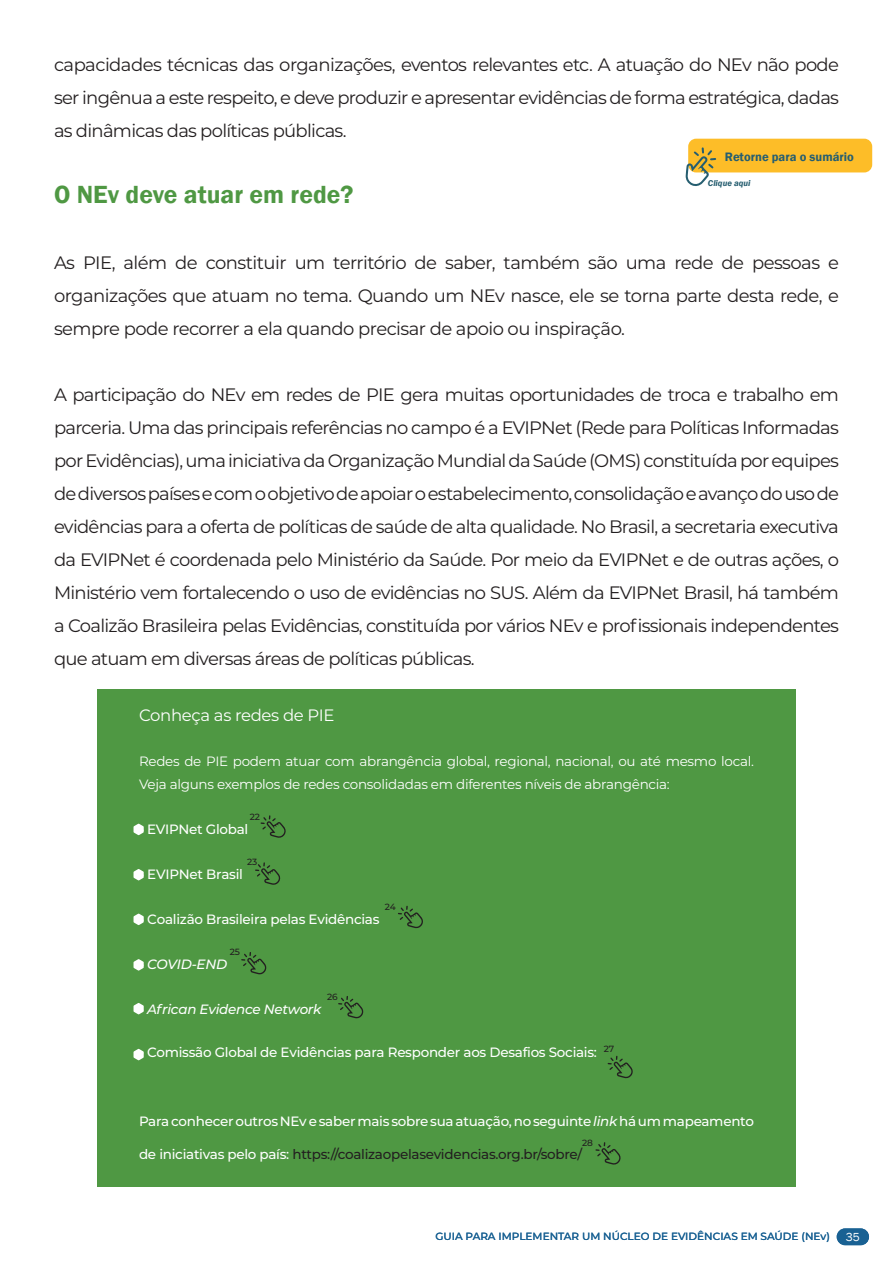
<style>
.page{position:relative;width:893px;height:1263px;background:#fff}
.page>*{position:absolute;margin:0;border:0;box-sizing:border-box;transform-origin:0 0}
.t1{font:600 25.5px "Franklin Gothic";color:#4f9843}
.t2{font:18px/33px "Montserrat";letter-spacing:-.04em;color:#231f20;text-align:justify}
.t3{font:16.5px "Montserrat";letter-spacing:-.02em;color:#fff}
.t4{font:500 13.5px "Montserrat";letter-spacing:-.02em;color:#fff}
.t5{font:13.5px/22.5px "Montserrat";letter-spacing:-.02em;color:#fff}
.t6{font:500 13.5px "Montserrat";letter-spacing:-.02em;color:#231f20}
.t7{font:italic 500 13.5px "Montserrat";letter-spacing:-.02em;color:#fff}
.t8{font:600 12.6px "Franklin Gothic";color:#265e70}
.t9{font:12px "Franklin Gothic";color:#fff}
.t10{font:500 10.5px "Montserrat";color:#196193}
.t11{font:500 9px "Montserrat";letter-spacing:-.02em;color:#231f20}
.t12{font:italic 600 8.7px "Franklin Gothic";color:#265e70}
.s1{font-style:normal}
.s2{font-style:italic}
.s3{color:#fff}
.s4{font-family:"Montserrat";font-weight:500}
</style>
<div class="page">
<div style="left:97px;top:689px;width:699px;height:497px;background:#4f9843"></div>
<svg style="left:261px;top:815px;width:25px;height:23px"></svg>
<svg style="left:255px;top:862px;width:26px;height:23px"></svg>
<svg style="left:398px;top:906px;width:25px;height:23px"></svg>
<svg style="left:338px;top:996px;width:26px;height:23px"></svg>
<svg style="left:595px;top:1142px;width:26px;height:23px"></svg>
<div style="left:837px;top:1228px;width:32px;height:17px;background:#196193;border-radius:8px"></div>
<svg style="left:134px;top:824px;width:10px;height:11px"></svg>
<svg style="left:134px;top:869px;width:10px;height:11px"></svg>
<svg style="left:134px;top:913px;width:10px;height:12px"></svg>
<svg style="left:134px;top:959px;width:10px;height:11px"></svg>
<svg style="left:134px;top:1003px;width:10px;height:11px"></svg>
<svg style="left:134px;top:1049px;width:10px;height:11px"></svg>
<div style="left:688px;top:139px;width:184px;height:33px;background:#fdbd28;border-radius:8px"></div>
<svg style="left:685px;top:147px;width:31px;height:39px"></svg>
<svg style="left:241px;top:952px;width:26px;height:23px"></svg>
<svg style="left:608px;top:1056px;width:25px;height:23px"></svg>
<p class="t2" style="left:54px;top:48px;width:786px">capacidades técnicas das organizações, eventos relevantes etc. A atuação do NEv não pode ser ingênua a este respeito, e deve produzir e apresentar evidências de forma estratégica, dadas as dinâmicas das políticas públicas.</p>
<p class="t1" style="left:54px;top:179px;width:301px">O NEv deve atuar em rede?</p>
<p class="t8" style="left:725px;top:149px;width:131px">Retorne para o sumário</p>
<p class="t12" style="left:708px;top:177px;width:44px">Clique aqui</p>
<p class="t2" style="left:54px;top:246px;width:786px">As PIE, além de constituir um território de saber, também são uma rede de pessoas e organizações que atuam no tema. Quando um NEv nasce, ele se torna parte desta rede, e sempre pode recorrer a ela quando precisar de apoio ou inspiração.</p>
<p class="t2" style="left:54px;top:378px;width:786px">A participação do NEv em redes de PIE gera muitas oportunidades de troca e trabalho em parceria. Uma das principais referências no campo é a EVIPNet (Rede para Políticas Informadas por Evidências), uma iniciativa da Organização Mundial da Saúde (OMS) constituída por equipes de diversos países e com o objetivo de apoiar o estabelecimento, consolidação e avanço do uso de evidências para a oferta de políticas de saúde de alta qualidade. No Brasil, a secretaria executiva da EVIPNet é coordenada pelo Ministério da Saúde. Por meio da EVIPNet e de outras ações, o Ministério vem fortalecendo o uso de evidências no SUS. Além da EVIPNet Brasil, há também a Coalizão Brasileira pelas Evidências, constituída por vários NEv e profissionais independentes que atuam em diversas áreas de políticas públicas.</p>
<p class="t3" style="left:139px;top:704px;width:197px">Conheça as redes de PIE</p>
<p class="t5" style="left:139px;top:749px;width:616px">Redes de PIE podem atuar com abrangência global, regional, nacional, ou até mesmo local.<br>Veja alguns exemplos de redes consolidadas em diferentes níveis de abrangência:</p>
<p class="t4" style="left:139px;top:819px;width:111px">- EVIPNet Global</p>
<p class="t11" style="left:250px;top:810px;width:12px">22</p>
<p class="t11" style="left:247px;top:855px;width:12px">23</p>
<p class="t4" style="left:139px;top:864px;width:105px">- EVIPNet Brasil</p>
<p class="t4" style="left:139px;top:909px;width:242px">- Coalizão Brasileira pelas Evidências</p>
<p class="t11" style="left:385px;top:900px;width:12px">24</p>
<p class="t11" style="left:230px;top:945px;width:12px">25</p>
<p class="t7" style="left:139px;top:954px;width:90px"><span class="s1">-</span> COVID-END</p>
<p class="t11" style="left:327px;top:990px;width:12px">26</p>
<p class="t7" style="left:139px;top:1000px;width:184px"><span class="s1">-</span> African Evidence Network</p>
<p class="t4" style="left:139px;top:1043px;width:477px">- Comissão Global de Evidências para Responder aos Desafios Sociais: <sup>27</sup></p>
<p class="t4" style="left:139px;top:1112px;width:616px">Para conhecer outros NEv e saber mais sobre sua atuação, no seguinte <span class="s2">link</span> há um mapeamento</p>
<p class="t6" style="left:139px;top:1145px;width:445px"><span class="s3">de iniciativas pelo país:</span> https://coalizaopelasevidencias.org.br/sobre/</p>
<p class="t11" style="left:582px;top:1136px;width:12px">28</p>
<p class="t10" style="left:435px;top:1229px;width:396px">GUIA PARA IMPLEMENTAR UM NÚCLEO DE EVIDÊNCIAS EM SAÚDE (NEv)</p>
<p class="t9" style="left:846px;top:1230px;width:16px">35<span class="s4">xx</span></p>
</div>
